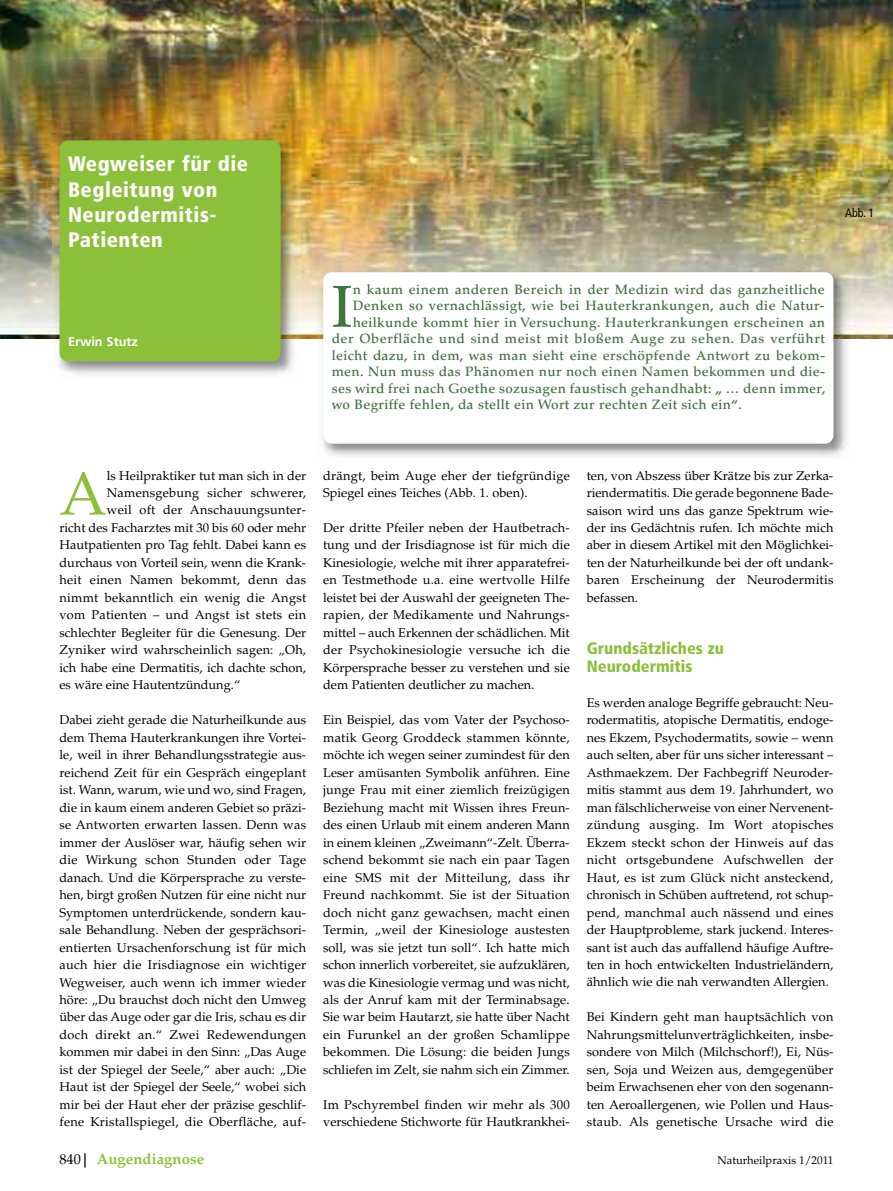
<style>
.page{position:relative;width:893px;height:1191px;background:#fff}
.page>*{position:absolute;margin:0;border:0;box-sizing:border-box;transform-origin:0 0}
.t1{font:60.9px "Palatino LT Std";color:#8cc03b}
.t2{font:500 58.95px "Palatino LT Std";color:#40753d}
.t3{font:900 condensed 21px/25.2px "Frutiger LT Pro";letter-spacing:.025em;color:#fff}
.t4{font:900 condensed 16.5px/17.4px "Frutiger LT Pro";color:#8cc03b}
.t5{font:700 15px "Palatino LT Std";color:#8cc03b}
.t6{font:500 13.5px "Palatino LT Std";letter-spacing:.025em;color:#40753d}
.t7{font:12.75px/17.5px "Palatino LT Std";color:#000;text-align:justify}
.t8{font:12.75px/17.4px "Palatino LT Std";letter-spacing:.02em;color:#000}
.t9{font:700 12.75px "Frutiger LT Pro";color:#fff}
.t10{font:condensed 12px "Frutiger LT Pro";color:#000}
.t11{font:11.25px "Palatino LT Std";color:#000}
.s1{font-weight:400;font-size:14.25px;color:#000}
.s2{font-size:14.25px;color:#000}
</style>
<div class="page">
<img style="left:0;top:0;width:893px;height:339px">
<img style="left:300px;top:182px;width:593px;height:153px">
<img style="left:0;top:182px;width:53px;height:153px">
<img style="left:53px;top:133px;width:247px;height:242px">
<div style="left:60px;top:140px;width:221px;height:221px;background:#8cc03b;border-radius:9px"></div>
<img style="left:316px;top:265px;width:537px;height:192px">
<div style="left:323px;top:272px;width:510px;height:172px;background:#fff;border-radius:9px"></div>
<h3 class="t3" style="left:68px;top:154px;width:182px">Wegweiser für die<br>Begleitung von<br>Neurodermitis-<br>Patienten</h3>
<p class="t9" style="left:68px;top:337px;width:71px">Erwin Stutz</p>
<p class="t10" style="left:845px;top:209px;width:31px">Abb. 1</p>
<h2 class="t2" style="left:332px;top:283px;width:22px">I</h2>
<p class="t6" style="left:353px;top:284px;width:474px">n kaum einem anderen Bereich in der Medizin wird das ganzheitliche</p>
<p class="t6" style="left:353px;top:300px;width:474px">Denken so vernachlässigt, wie bei Hauterkrankungen, auch die Natur-</p>
<p class="t6" style="left:353px;top:317px;width:474px">heilkunde kommt hier in Versuchung. Hauterkrankungen erscheinen an</p>
<p class="t6" style="left:332px;top:333px;width:495px">der Oberfläche und sind meist mit bloßem Auge zu sehen. Das verführt</p>
<p class="t6" style="left:332px;top:350px;width:495px">leicht dazu, in dem, was man sieht eine erschöpfende Antwort zu bekom-</p>
<p class="t6" style="left:332px;top:366px;width:495px">men. Nun muss das Phänomen nur noch einen Namen bekommen und die-</p>
<p class="t6" style="left:332px;top:383px;width:495px">ses wird frei nach Goethe sozusagen faustisch gehandhabt: „ … denn immer,</p>
<p class="t6" style="left:332px;top:399px;width:412px">wo Begriffe fehlen, da stellt ein Wort zur rechten Zeit sich ein“.</p>
<h1 class="t1" style="left:60px;top:470px;width:49px">A</h1>
<p class="t7" style="left:107px;top:468px;width:201px">ls Heilpraktiker tut man sich in der</p>
<p class="t8" style="left:107px;top:485px;width:201px">Namensgebung sicher schwerer,</p>
<p class="t8" style="left:107px;top:503px;width:201px">weil oft der Anschauungsunter-</p>
<p class="t7" style="left:60px;top:520px;width:248px">richt des Facharztes mit 30 bis 60 oder mehr</p>
<p class="t7" style="left:60px;top:538px;width:248px">Hautpatienten pro Tag fehlt. Dabei kann es</p>
<p class="t7" style="left:60px;top:555px;width:248px">durchaus von Vorteil sein, wenn die Krank-</p>
<p class="t8" style="left:60px;top:573px;width:248px">heit einen Namen bekommt, denn das</p>
<p class="t8" style="left:60px;top:590px;width:248px">nimmt bekanntlich ein wenig die Angst</p>
<p class="t8" style="left:60px;top:608px;width:248px">vom Patienten – und Angst ist stets ein</p>
<p class="t7" style="left:60px;top:625px;width:248px">schlechter Begleiter für die Genesung. Der</p>
<p class="t7" style="left:60px;top:642px;width:248px">Zyniker wird wahrscheinlich sagen: „Oh,</p>
<p class="t7" style="left:60px;top:660px;width:248px">ich habe eine Dermatitis, ich dachte schon,</p>
<p class="t7" style="left:60px;top:677px;width:182px">es wäre eine Hautentzündung.“</p>
<p class="t7" style="left:59px;top:712px;width:248px">Dabei zieht gerade die Naturheilkunde aus dem Thema Hauterkrankungen ihre Vortei&shy;le, weil in ihrer Behandlungsstrategie aus&shy;reichend Zeit für ein Gespräch eingeplant ist. Wann, warum, wie und wo, sind Fragen, die in kaum einem anderen Gebiet so präzi&shy;se Antworten erwarten lassen. Denn was immer der Auslöser war, häufig sehen wir die Wirkung schon Stunden oder Tage danach. Und die Körpersprache zu verste&shy;hen, birgt großen Nutzen für eine nicht nur Symptomen unterdrückende, sondern kau&shy;sale Behandlung. Neben der gesprächsori&shy;entierten Ursachenforschung ist für mich auch hier die Irisdiagnose ein wichtiger Wegweiser, auch wenn ich immer wieder höre: „Du brauchst doch nicht den Umweg über das Auge oder gar die Iris, schau es dir doch direkt an.“ Zwei Redewendungen kommen mir dabei in den Sinn: „Das Auge ist der Spiegel der Seele,“ aber auch: „Die Haut ist der Spiegel der Seele,“ wobei sich mir bei der Haut eher der präzise geschlif&shy;fene Kristallspiegel, die Oberfläche, auf-</p>
<p class="t8" style="left:323px;top:468px;width:248px">drängt, beim Auge eher der tiefgründige<br>Spiegel eines Teiches (Abb. 1. oben).</p>
<p class="t7" style="left:323px;top:520px;width:248px">Der dritte Pfeiler neben der Hautbetrach&shy;tung und der Irisdiagnose ist für mich die Kinesiologie, welche mit ihrer apparatefrei&shy;en Testmethode u.a. eine wertvolle Hilfe leistet bei der Auswahl der geeigneten The&shy;rapien, der Medikamente und Nahrungs&shy;mittel – auch Erkennen der schädlichen. Mit der Psychokinesiologie versuche ich die Körpersprache besser zu verstehen und sie dem Patienten deutlicher zu machen.</p>
<p class="t7" style="left:323px;top:712px;width:248px">Ein Beispiel, das vom Vater der Psychoso&shy;matik Georg Groddeck stammen könnte, möchte ich wegen seiner zumindest für den Leser amüsanten Symbolik anführen. Eine junge Frau mit einer ziemlich freizügigen Beziehung macht mit Wissen ihres Freun&shy;des einen Urlaub mit einem anderen Mann in einem kleinen „Zweimann“-Zelt. Überra&shy;schend bekommt sie nach ein paar Tagen eine SMS mit der Mitteilung, dass ihr Freund nachkommt. Sie ist der Situation doch nicht ganz gewachsen, macht einen Termin, „weil der Kinesiologe austesten soll, was sie jetzt tun soll“. Ich hatte mich schon innerlich vorbereitet, sie aufzuklären, was die Kinesiologie vermag und was nicht, als der Anruf kam mit der Terminabsage.<br>Sie war beim Hautarzt, sie hatte über Nacht ein Furunkel an der großen Schamlippe bekommen. Die Lösung: die beiden Jungs schliefen im Zelt, sie nahm sich ein Zimmer.</p>
<p class="t7" style="left:323px;top:1097px;width:248px">Im Pschyrembel finden wir mehr als 300 verschiedene Stichworte für Hautkrankhei-</p>
<p class="t7" style="left:587px;top:468px;width:248px">ten, von Abszess über Krätze bis zur Zerka&shy;riendermatitis. Die gerade begonnene Bade&shy;saison wird uns das ganze Spektrum wie&shy;der ins Gedächtnis rufen. Ich möchte mich aber in diesem Artikel mit den Möglichkei&shy;ten der Naturheilkunde bei der oft undank&shy;baren Erscheinung der Neurodermitis befassen.</p>
<p class="t4" style="left:587px;top:641px;width:139px">Grundsätzliches zu<br>Neurodermitis</p>
<p class="t7" style="left:587px;top:695px;width:248px">Es werden analoge Begriffe gebraucht: Neu&shy;rodermatitis, atopische Dermatitis, endoge&shy;nes Ekzem, Psychodermatits, sowie – wenn auch selten, aber für uns sicher interessant – Asthmaekzem. Der Fachbegriff Neuroder&shy;mitis stammt aus dem 19. Jahrhundert, wo man fälschlicherweise von einer Nervenent&shy;zündung ausging. Im Wort atopisches Ekzem steckt schon der Hinweis auf das nicht ortsgebundene Aufschwellen der Haut, es ist zum Glück nicht ansteckend, chronisch in Schüben auftretend, rot schup&shy;pend, manchmal auch nässend und eines der Hauptprobleme, stark juckend. Interes&shy;sant ist auch das auffallend häufige Auftre&shy;ten in hoch entwickelten Industrieländern, ähnlich wie die nah verwandten Allergien.</p>
<p class="t7" style="left:587px;top:1009px;width:248px">Bei Kindern geht man hauptsächlich von Nahrungsmittelunverträglichkeiten, insbe&shy;sondere von Milch (Milchschorf!), Ei, Nüs&shy;sen, Soja und Weizen aus, demgegenüber beim Erwachsenen eher von den sogenann&shy;ten Aeroallergenen, wie Pollen und Haus&shy;staub. Als genetische Ursache wird die</p>
<p class="t5" style="left:60px;top:1152px;width:146px"><span class="s1">840</span><span class="s2">|</span> Augendiagnose</p>
<p class="t11" style="left:717px;top:1155px;width:117px">Naturheilpraxis 1/2011</p>
</div>
